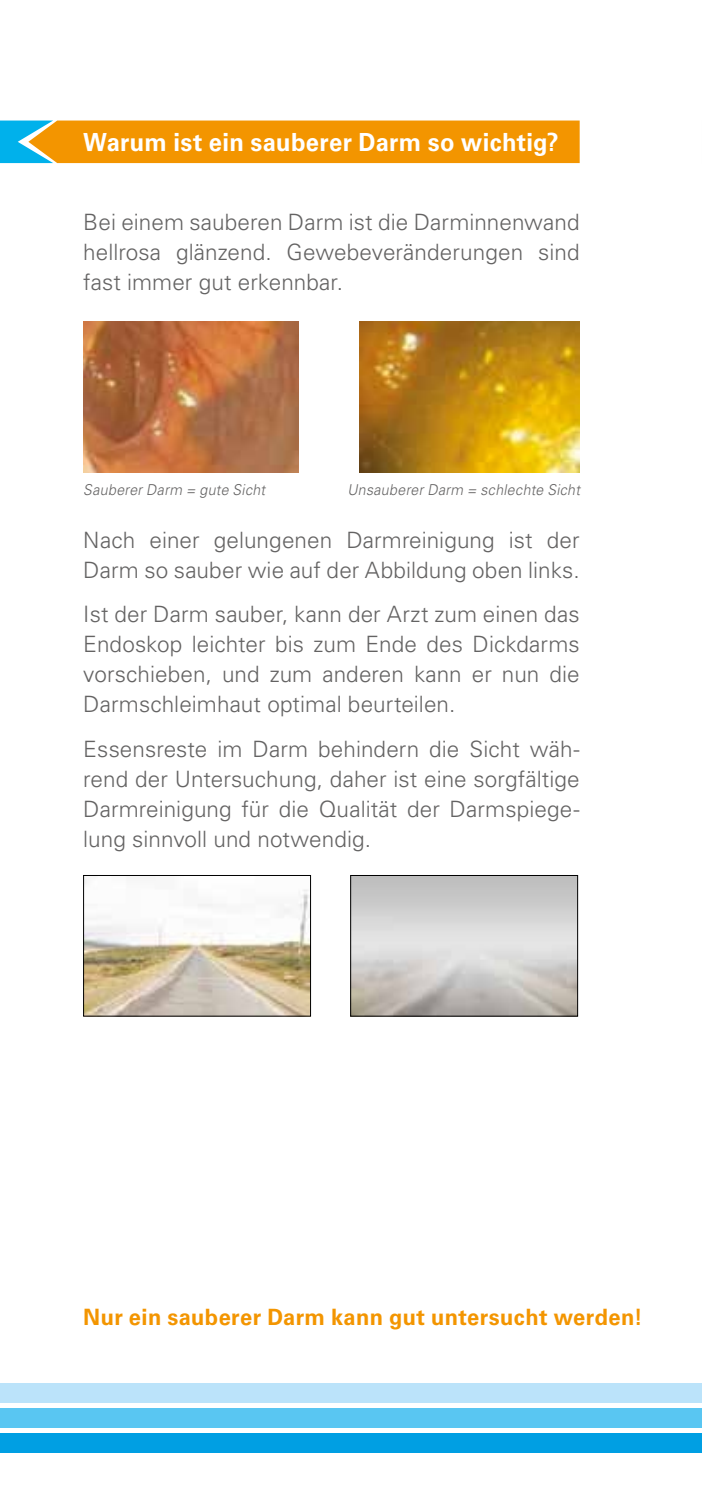
<style>
.page{position:relative;width:702px;height:1489px;background:#fff}
.page>*{position:absolute;margin:0;border:0;box-sizing:border-box;transform-origin:0 0}
.t1{font:700 25px "Univers LT Std";letter-spacing:.015em;color:#fff;scale:.95 1}
.t2{font:300 22.5px/30px "Univers LT Std";letter-spacing:.005em;color:#646363;text-align:justify}
.t3{font:700 22.5px "Univers LT Std";letter-spacing:.02em;color:#f39500}
.t4{font:italic 300 15px "Univers LT Std";color:#646363;scale:.95 1}
</style>
<div class="page">
<div style="left:0;top:1432px;width:702px;height:20px;background:#009fe3"></div>
<div style="left:0;top:1407px;width:702px;height:20px;background:#59c6f2"></div>
<div style="left:0;top:1383px;width:702px;height:19px;background:#bbe3fa"></div>
<svg style="left:0;top:120px;width:579px;height:43px;background:#e49914"></svg>
<img style="left:83px;top:321px;width:216px;height:151px">
<img style="left:359px;top:321px;width:220px;height:151px">
<img style="left:85px;top:879px;width:224px;height:135px">
<div style="left:83px;top:875px;width:228px;height:141px;border:1px solid #000"></div>
<div style="left:350px;top:875px;width:228px;height:141px;border:1px solid #000"></div>
<p class="t1" style="left:83px;top:127px;width:502px">Warum ist ein sauberer Darm so wichtig?</p>
<p class="t2" style="left:83px;top:207px;width:498px">Bei einem sauberen Darm ist die Darminnenwand hellrosa glänzend. Gewebeveränderungen sind fast immer gut erkennbar.</p>
<p class="t4" style="left:83px;top:480px;width:196px">SaubererDarm = gute Sicht</p>
<p class="t4" style="left:347px;top:480px;width:250px">UnsaubererDarm = schlechte Sicht</p>
<p class="t2" style="left:83px;top:525px;width:498px">Nach einer gelungenen Darmreinigung ist der<br>Darm so sauber wie auf der Abbildung oben links.</p>
<p class="t2" style="left:83px;top:599px;width:498px">Ist der Darm sauber, kann der Arzt zum einen das Endoskop leichter bis zum Ende des Dickdarms vorschieben, und zum anderen kann er nun die Darmschleimhaut optimal beurteilen.</p>
<p class="t2" style="left:83px;top:733px;width:498px">Essensreste im Darm behindern die Sicht wäh&shy;rend der Untersuchung, daher ist eine sorgfältige Darmreinigung für die Qualität der Darmspiege&shy;lung sinnvoll und notwendig.</p>
<p class="t3" style="left:83px;top:1304px;width:560px">Nur ein sauberer Darm kann gut untersucht werden!</p>
</div>
